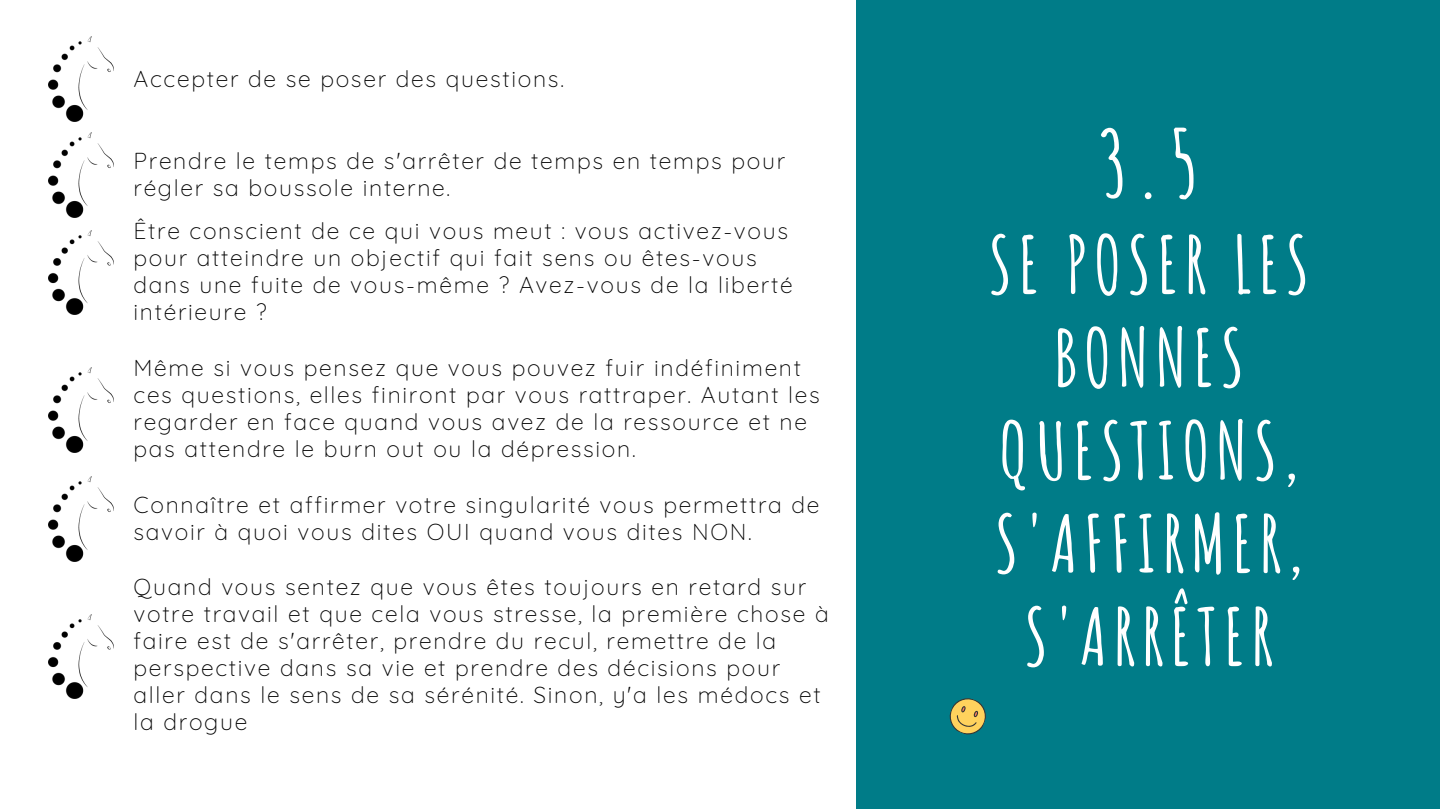
<style>
.page{position:relative;width:1440px;height:810px;background:#fff}
.page>*{position:absolute;margin:0;border:0;box-sizing:border-box;transform-origin:0 0}
.t1{font:700 91px "Amatic SC";color:#fff}
.t2{font:700 78px/93px "Amatic SC";letter-spacing:.075em;color:#fff;text-align:center}
.t3{font:300 23px/27px "Quicksand";letter-spacing:.075em;color:#000}
</style>
<div class="page">
<div style="left:857px;top:0;width:583px;height:809px;background:#007c88"></div>
<svg style="left:949px;top:698px;width:37px;height:37px"></svg>
<img style="left:49px;top:37px;width:64px;height:85px">
<img style="left:49px;top:133px;width:64px;height:84px">
<img style="left:49px;top:230px;width:64px;height:85px">
<img style="left:49px;top:367px;width:64px;height:85px">
<img style="left:49px;top:477px;width:64px;height:85px">
<img style="left:49px;top:614px;width:64px;height:85px">
<p class="t3" style="left:134px;top:65px;width:432px">Accepter de se poser des questions.</p>
<p class="t3" style="left:134px;top:147px;width:653px">Prendre le temps de s'arrêter de temps en temps pour régler sa boussole interne.</p>
<p class="t3" style="left:134px;top:217px;width:661px">Être conscient de ce qui vous meut : vous activez-vous pour atteindre un objectif qui fait sens ou êtes-vous dans une fuite de vous-même ? Avez-vous de la liberté intérieure ?</p>
<p class="t3" style="left:134px;top:354px;width:688px">Même si vous pensez que vous pouvez fuir indéfiniment ces questions, elles finiront par vous rattraper. Autant les regarder en face quand vous avez de la ressource et ne pas attendre le burn out ou la dépression.</p>
<p class="t3" style="left:134px;top:491px;width:687px">Connaître et affirmer votre singularité vous permettra de savoir à quoi vous dites OUI quand vous dites NON.</p>
<p class="t3" style="left:134px;top:573px;width:697px">Quand vous sentez que vous êtes toujours en retard sur votre travail et que cela vous stresse, la première chose à faire est de s'arrêter, prendre du recul, remettre de la perspective dans sa vie et prendre des décisions pour aller dans le sens de sa sérénité. Sinon, y'a les médocs et la drogue</p>
<p class="t1" style="left:1098px;top:105px;width:102px">3.5</p>
<p class="t2" style="left:988px;top:217px;width:323px">SE POSER LES<br>BONNES<br>QUESTIONS,<br>S'AFFIRMER,<br>S'ARRÊTER</p>
</div>
